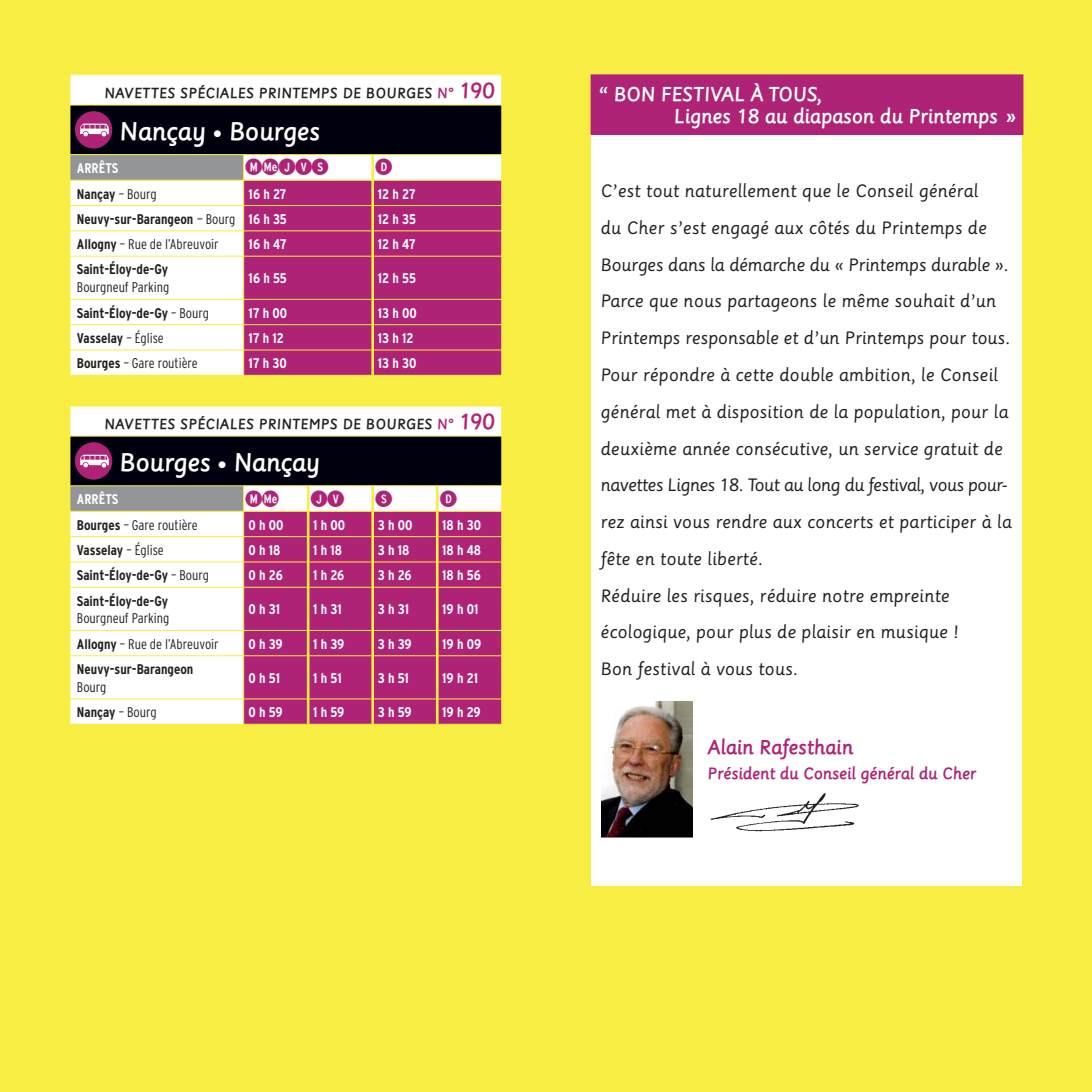
<style>
.page{position:relative;width:1092px;height:1092px;background:#fff}
.page>*{position:absolute;margin:0;border:0;box-sizing:border-box;transform-origin:0 0}
.t1{font:30.62px "Bus Ced";color:#ae2375}
.t2{font:700 24.5px "Sassoon Primary";color:#fff}
.t3{font:700 19.25px/22.8px "Sassoon Primary";color:#fff}
.t4{font:700 19.25px "Sassoon Primary";color:#ae2375}
.t5{font:17.5px/36.8px "Sassoon Primary";color:#231f20}
.t6{font:700 15.75px "Sassoon Primary";color:#ae2375}
.t7{font:700 condensed 14px "Interstate";color:#fff}
.t8{font:700 condensed 14px "Interstate";color:#231f20}
.t9{font:300 condensed 14px "Interstate";color:#231f20;scale:.85 1}
.t10{font:700 14px "Sassoon Primary";letter-spacing:.03em;color:#231f20}
.t11{font:300 condensed 14px "Interstate";color:#231f20}
.s1{color:#ae2375}
.s2{font-size:21px;color:#ae2375}
.s3{font-size:17.5px}
.s4{font-weight:300}
.s5{color:#fff}
.s6{font-weight:700}
</style>
<div class="page">
<div style="left:0;top:0;width:546px;height:1091px;background:#f8ed43"></div>
<div style="left:70px;top:75px;width:431px;height:30px;background:#fff"></div>
<div style="left:70px;top:105px;width:431px;height:50px;background:#00000e"></div>
<hr style="left:69px;top:105px;width:175px;height:1px;background:#f8ed43">
<hr style="left:244px;top:105px;width:258px;height:1px;background:#f8ed43">
<hr style="left:244px;top:154px;width:258px;height:1px;background:#f8ed43">
<hr style="left:69px;top:154px;width:175px;height:1px;background:#f8ed43">
<svg style="left:70px;top:155px;width:432px;height:220px;background:#d089ad"></svg>
<hr style="left:69px;top:180px;width:175px;height:1px;background:#f8ed43">
<hr style="left:371px;top:155px;width:3px;height:25px;background:#f8ed43">
<hr style="left:371px;top:180px;width:3px;height:25px;background:#f8ed43">
<hr style="left:371px;top:205px;width:3px;height:26px;background:#f8ed43">
<hr style="left:371px;top:231px;width:3px;height:25px;background:#f8ed43">
<hr style="left:371px;top:256px;width:3px;height:43px;background:#f8ed43">
<hr style="left:371px;top:299px;width:3px;height:25px;background:#f8ed43">
<hr style="left:371px;top:324px;width:3px;height:26px;background:#f8ed43">
<hr style="left:371px;top:350px;width:3px;height:25px;background:#f8ed43">
<div style="left:75px;top:111px;width:37px;height:37px;background:#ae2375;border-radius:50%"></div>
<svg style="left:80px;top:123px;width:29px;height:13px"></svg>
<div style="left:70px;top:406px;width:431px;height:30px;background:#fff"></div>
<div style="left:70px;top:436px;width:431px;height:49px;background:#00000e"></div>
<svg style="left:501px;top:406px;width:1px;height:29px"></svg>
<hr style="left:69px;top:435px;width:175px;height:1px;background:#f8ed43">
<hr style="left:244px;top:435px;width:258px;height:1px;background:#f8ed43">
<svg style="left:70px;top:485px;width:432px;height:239px;background:#d18bab"></svg>
<div style="left:75px;top:442px;width:37px;height:37px;background:#ae2375;border-radius:50%"></div>
<svg style="left:80px;top:454px;width:29px;height:13px"></svg>
<div style="left:546px;top:0;width:545px;height:1091px;background:#f8ed43"></div>
<div style="left:590px;top:110px;width:431px;height:775px;background:#fff"></div>
<div style="left:591px;top:75px;width:431px;height:59px;background:#ae2375"></div>
<hr style="left:590px;top:74px;width:433px;height:1px;background:#ae2375">
<hr style="left:590px;top:75px;width:1px;height:59px;background:#ae2375">
<hr style="left:1022px;top:75px;width:1px;height:59px;background:#ae2375">
<hr style="left:590px;top:134px;width:433px;height:1px;background:#ae2375">
<img style="left:601px;top:701px;width:91px;height:136px">
<img style="left:710px;top:793px;width:149px;height:39px">
<p class="t10" style="left:104px;top:87px;width:391px">NAVETTES SPÉCIALES PRINTEMPS DE BOURGES <span class="s1">N°</span> <span class="s2">190</span></p>
<h2 class="t2" style="left:119px;top:120px;width:202px">Nançay <span class="s3">•</span> Bourges</h2>
<p class="t7" style="left:77px;top:163px;width:43px">ARRÊTS</p>
<h1 class="t1" style="left:245px;top:147px;width:84px">MmJVS</h1>
<h1 class="t1" style="left:375px;top:147px;width:18px">D</h1>
<p class="t8" style="left:77px;top:188px;width:81px">Nançay <span class="s4">— Bourg</span></p>
<p class="t7" style="left:248px;top:188px;width:39px">16 h 27</p>
<p class="t7" style="left:377px;top:188px;width:39px">12 h 27</p>
<p class="t8" style="left:77px;top:214px;width:211px">Neuvy-sur-Barangeon <span class="s4">— Bourg</span> <span class="s5">16 h 35</span></p>
<p class="t7" style="left:377px;top:214px;width:40px">12 h 35</p>
<p class="t9" style="left:77px;top:239px;width:168px"><span class="s6">Allogny</span> — Rue de l’Abreuvoir</p>
<p class="t7" style="left:248px;top:239px;width:39px">16 h 47</p>
<p class="t7" style="left:377px;top:239px;width:39px">12 h 47</p>
<p class="t8" style="left:77px;top:264px;width:93px">Saint-Éloy-de-Gy</p>
<p class="t11" style="left:77px;top:282px;width:94px">Bourgneuf Parking</p>
<p class="t7" style="left:248px;top:273px;width:40px">16 h 55</p>
<p class="t7" style="left:377px;top:273px;width:40px">12 h 55</p>
<p class="t8" style="left:77px;top:307px;width:133px">Saint-Éloy-de-Gy <span class="s4">— Bourg</span></p>
<p class="t7" style="left:248px;top:307px;width:40px">17 h 00</p>
<p class="t7" style="left:377px;top:307px;width:41px">13 h 00</p>
<p class="t8" style="left:77px;top:333px;width:88px">Vasselay <span class="s4">— Église</span></p>
<p class="t7" style="left:248px;top:333px;width:37px">17 h 12</p>
<p class="t7" style="left:377px;top:333px;width:38px">13 h 12</p>
<p class="t9" style="left:77px;top:358px;width:144px"><span class="s6">Bourges</span> — Gare routière</p>
<p class="t7" style="left:248px;top:358px;width:40px">17 h 30</p>
<p class="t7" style="left:377px;top:358px;width:40px">13 h 30</p>
<p class="t10" style="left:104px;top:418px;width:391px">NAVETTES SPÉCIALES PRINTEMPS DE BOURGES <span class="s1">N°</span> <span class="s2">190</span></p>
<h2 class="t2" style="left:119px;top:451px;width:202px">Bourges <span class="s3">•</span> Nançay</h2>
<p class="t7" style="left:77px;top:494px;width:43px">ARRÊTS</p>
<h1 class="t1" style="left:245px;top:478px;width:148px">Mm JV S</h1>
<h1 class="t1" style="left:440px;top:478px;width:18px">D</h1>
<p class="t9" style="left:77px;top:519px;width:144px"><span class="s6">Bourges</span> — Gare routière</p>
<p class="t7" style="left:248px;top:519px;width:37px">0 h 00</p>
<p class="t7" style="left:313px;top:519px;width:34px">1 h 00</p>
<p class="t7" style="left:377px;top:519px;width:36px">3 h 00</p>
<p class="t7" style="left:442px;top:519px;width:40px">18 h 30</p>
<p class="t8" style="left:77px;top:544px;width:88px">Vasselay <span class="s4">— Église</span></p>
<p class="t7" style="left:248px;top:544px;width:33px">0 h 18</p>
<p class="t7" style="left:313px;top:544px;width:30px">1 h 18</p>
<p class="t7" style="left:377px;top:544px;width:33px">3 h 18</p>
<p class="t7" style="left:442px;top:544px;width:40px">18 h 48</p>
<p class="t8" style="left:77px;top:570px;width:133px">Saint-Éloy-de-Gy <span class="s4">— Bourg</span></p>
<p class="t7" style="left:248px;top:570px;width:36px">0 h 26</p>
<p class="t7" style="left:313px;top:570px;width:33px">1 h 26</p>
<p class="t7" style="left:377px;top:570px;width:35px">3 h 26</p>
<p class="t7" style="left:442px;top:570px;width:40px">18 h 56</p>
<p class="t8" style="left:77px;top:595px;width:93px">Saint-Éloy-de-Gy</p>
<p class="t11" style="left:77px;top:613px;width:94px">Bourgneuf Parking</p>
<p class="t7" style="left:248px;top:604px;width:33px">0 h 31</p>
<p class="t7" style="left:313px;top:604px;width:30px">1 h 31</p>
<p class="t7" style="left:377px;top:604px;width:33px">3 h 31</p>
<p class="t7" style="left:442px;top:604px;width:38px">19 h 01</p>
<p class="t9" style="left:77px;top:638px;width:168px"><span class="s6">Allogny</span> — Rue de l’Abreuvoir</p>
<p class="t7" style="left:248px;top:638px;width:36px">0 h 39</p>
<p class="t7" style="left:313px;top:638px;width:33px">1 h 39</p>
<p class="t7" style="left:377px;top:638px;width:35px">3 h 39</p>
<p class="t7" style="left:442px;top:638px;width:41px">19 h 09</p>
<p class="t8" style="left:77px;top:663px;width:118px">Neuvy-sur-Barangeon</p>
<p class="t11" style="left:77px;top:681px;width:31px">Bourg</p>
<p class="t7" style="left:248px;top:672px;width:33px">0 h 51</p>
<p class="t7" style="left:313px;top:672px;width:30px">1 h 51</p>
<p class="t7" style="left:377px;top:672px;width:33px">3 h 51</p>
<p class="t7" style="left:442px;top:672px;width:38px">19 h 21</p>
<p class="t8" style="left:77px;top:707px;width:81px">Nançay <span class="s4">— Bourg</span></p>
<p class="t7" style="left:248px;top:707px;width:36px">0 h 59</p>
<p class="t7" style="left:313px;top:707px;width:33px">1 h 59</p>
<p class="t7" style="left:377px;top:707px;width:35px">3 h 59</p>
<p class="t7" style="left:442px;top:707px;width:40px">19 h 29</p>
<p class="t3" style="left:674px;top:84px;width:343px;text-indent:-76px">“ BON FESTIVAL À TOUS,<br>Lignes 18 au diapason du Printemps »</p>
<p class="t5" style="left:600px;top:174px;width:412px">C’est tout naturellement que le Conseil général<br>du Cher s’est engagé aux côtés du Printemps de Bourges dans la démarche du « Printemps durable ».<br>Parce que nous partageons le même souhait d’un Printemps responsable et d’un Printemps pour tous.<br>Pour répondre à cette double ambition, le Conseil général met à disposition de la population, pour la deuxième année consécutive, un service gratuit de navettes Lignes 18. Tout au long du festival, vous pour&shy;rez ainsi vous rendre aux concerts et participer à la fête en toute liberté.<br>Réduire les risques, réduire notre empreinte écologique, pour plus de plaisir en musique !<br>Bon festival à vous tous.</p>
<p class="t4" style="left:707px;top:738px;width:147px">Alain Rafesthain</p>
<p class="t6" style="left:707px;top:765px;width:270px">Président du Conseil général du Cher</p>
</div>
